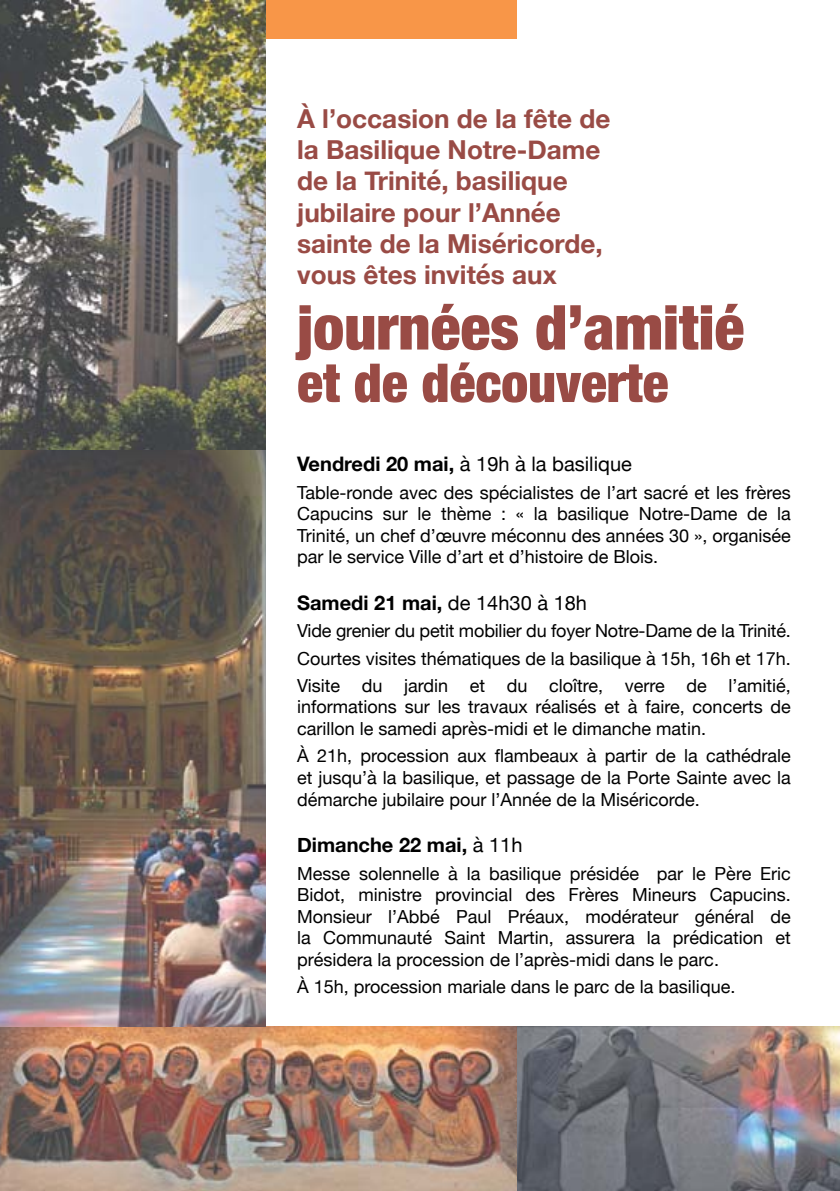
<style>
.page{position:relative;width:840px;height:1191px;background:#fff}
.page>*{position:absolute;margin:0;border:0;box-sizing:border-box;transform-origin:0 0}
.t1{font:900 condensed 62px "Helvetica Neue";color:#994b45}
.t2{font:900 condensed 53.6px "Helvetica Neue";color:#994b45}
.t3{font:700 26.2px/31.4px "Helvetica Neue";color:#994b45}
.t4{font:700 20px "Helvetica Neue";color:#000}
.t5{font:20px "Helvetica Neue";color:#000}
.t6{font:18px/21.6px "Helvetica Neue";color:#000;text-align:justify}
.s1{font-weight:700}
.s2{font-weight:400}
</style>
<div class="page">
<img style="left:516px;top:1026px;width:323px;height:165px">
<img style="left:0;top:1026px;width:516px;height:165px">
<img style="left:0;top:0;width:265px;height:1026px">
<div style="left:266px;top:0;width:250px;height:38px;background:#f89648"></div>
<h3 class="t3" style="left:297px;top:103px;width:314px">À l’occasion de la fête de la Basilique Notre-Dame de la Trinité, basilique jubilaire pour l’Année sainte de la Miséricorde, vous êtes invités aux</h3>
<h1 class="t1" style="left:297px;top:276px;width:448px">journées d’amitié</h1>
<h2 class="t2" style="left:297px;top:339px;width:372px">et de découverte</h2>
<p class="t5" style="left:297px;top:450px;width:336px"><span class="s1">Vendredi 20 mai,</span> à 19h à la basilique</p>
<p class="t6" style="left:297px;top:482px;width:495px">Table-ronde avec des spécialistes de l’art sacré et les frères Capucins sur le thème : « la basilique Notre-Dame de la Trinité, un chef d’œuvre méconnu des années 30 », organisée par le service Ville d’art et d’histoire de Blois.</p>
<p class="t4" style="left:297px;top:587px;width:291px">Samedi 21 mai, <span class="s2">de 14h30 à 18h</span></p>
<p class="t6" style="left:297px;top:618px;width:495px;line-height:27.2px">Vide grenier du petit mobilier du foyer Notre-Dame de la Trinité.<br>Courtes visites thématiques de la basilique à 15h, 16h et 17h.<br>Visite du jardin et du cloître, verre de l’amitié,</p>
<p class="t6" style="left:297px;top:697px;width:495px">informations sur les travaux réalisés et à faire, concerts de carillon le samedi après-midi et le dimanche matin.</p>
<p class="t6" style="left:297px;top:746px;width:495px">À 21h, procession aux flambeaux à partir de la cathédrale et jusqu’à la basilique, et passage de la Porte Sainte avec la démarche jubilaire pour l’Année de la Miséricorde.</p>
<p class="t4" style="left:297px;top:829px;width:227px">Dimanche 22 mai, <span class="s2">à 11h</span></p>
<p class="t6" style="left:297px;top:863px;width:495px">Messe solennelle à la basilique présidée par le Père Eric Bidot, ministre provincial des Frères Mineurs Capucins.<br>Monsieur l’Abbé Paul Préaux, modérateur général de la Communauté Saint Martin, assurera la prédication et présidera la procession de l’après-midi dans le parc.</p>
<p class="t6" style="left:297px;top:977px;width:439px">À 15h, procession mariale dans le parc de la basilique.</p>
</div>
